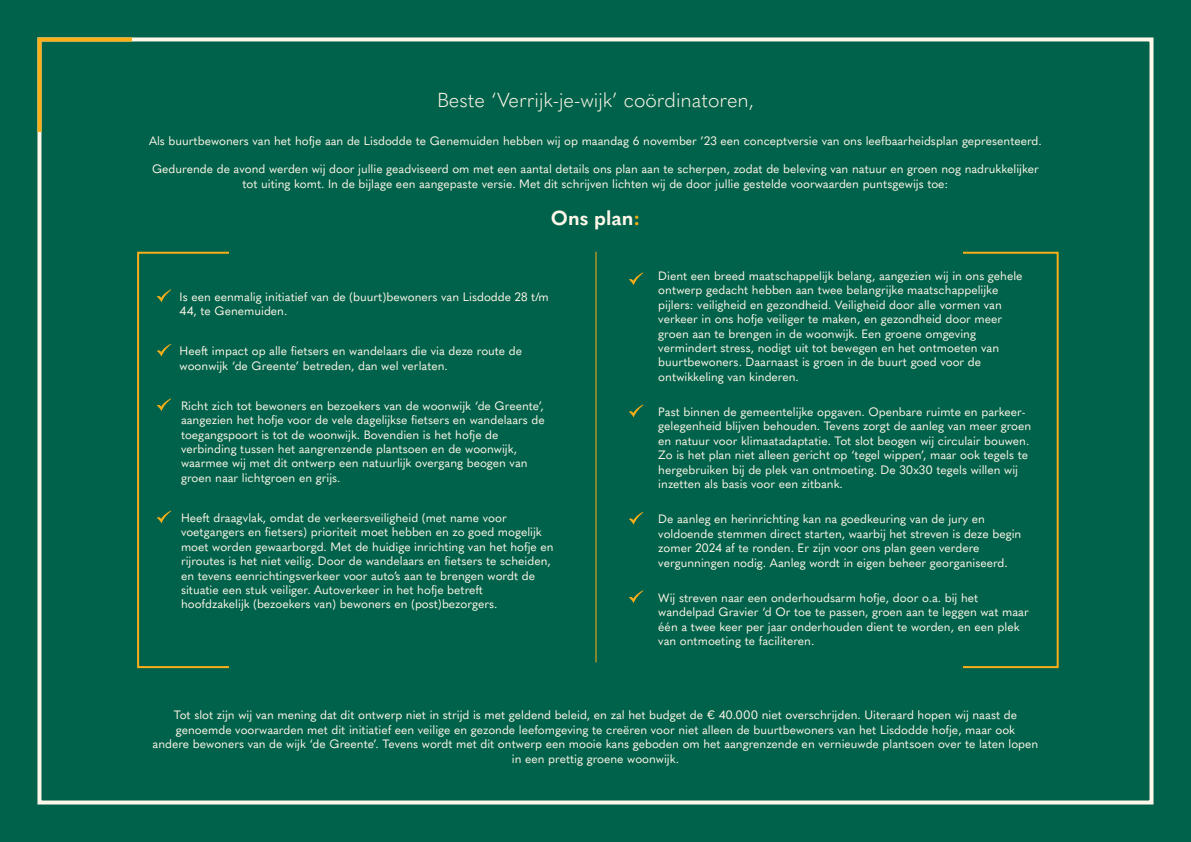
<style>
.page{position:relative;width:1191px;height:842px;background:#00624a}
.page>*{position:absolute;margin:0;border:0;box-sizing:border-box;transform-origin:0 0}
.t1{font:300 20px "Quasimoda";color:#fff7ea}
.t2{font:700 20px "Quasimoda";color:#fff7ea}
.t3{font:12px/14.4px "Quasimoda";color:#fff7ea}
.s1{color:#faaf18}
</style>
<div class="page">
<div style="left:37px;top:37px;width:1116px;height:767px;border:4px solid #fff7ea"></div>
<svg style="left:37px;top:37px;width:95px;height:95px"></svg>
<svg style="left:629px;top:272px;width:14px;height:13px"></svg>
<svg style="left:629px;top:404px;width:14px;height:13px"></svg>
<svg style="left:157px;top:289px;width:14px;height:13px"></svg>
<svg style="left:157px;top:344px;width:14px;height:12px"></svg>
<svg style="left:157px;top:398px;width:14px;height:13px"></svg>
<svg style="left:157px;top:510px;width:14px;height:13px"></svg>
<svg style="left:629px;top:512px;width:14px;height:12px"></svg>
<svg style="left:629px;top:590px;width:14px;height:13px"></svg>
<hr style="left:595px;top:252px;width:1px;height:410px;background:#faaf18">
<p class="t1" style="left:437px;top:85px;width:318px">Beste ‘Verrijk-je-wijk’ coördinatoren,</p>
<p class="t3" style="left:149px;top:132px;width:894px">Als buurtbewoners van het hofje aan de Lisdodde te Genemuiden hebben wij op maandag 6 november ’23 een conceptversie van ons leefbaarheidsplan gepresenteerd.</p>
<p class="t3" style="left:152px;top:161px;width:888px;text-align:center">Gedurende de avond werden wij door jullie geadviseerd om met een aantal details ons plan aan te scherpen, zodat de beleving van natuur en groen nog nadrukkelijker tot uiting komt. In de bijlage een aangepaste versie. Met dit schrijven lichten wij de door jullie gestelde voorwaarden puntsgewijs toe:</p>
<p class="t2" style="left:551px;top:202px;width:91px">Ons plan<span class="s1">:</span></p>
<p class="t3" style="left:180px;top:288px;width:371px">Is een eenmalig initiatief van de (buurt)bewoners van Lisdodde 28 t/m<br>44, te Genemuiden.</p>
<p class="t3" style="left:180px;top:343px;width:344px">Heeft impact op alle fietsers en wandelaars die via deze route de woonwijk ‘de Greente’ betreden, dan wel verlaten.</p>
<p class="t3" style="left:181px;top:397px;width:365px;text-align:justify">Richt zich tot bewoners en bezoekers van de woonwijk ‘de Greente’, aangezien het hofje voor de vele dagelijkse fietsers en wandelaars de toegangspoort is tot de woonwijk. Bovendien is het hofje de</p>
<p class="t3" style="left:181px;top:441px;width:337px">verbinding tussen het aangrenzende plantsoen en de woonwijk,</p>
<p class="t3" style="left:181px;top:455px;width:348px">waarmee wij met dit ontwerp een natuurlijk overgang beogen van groen naar lichtgroen en grijs.</p>
<p class="t3" style="left:181px;top:510px;width:327px">Heeft draagvlak, omdat de verkeersveiligheid (met name voor</p>
<p class="t3" style="left:181px;top:524px;width:374px">voetgangers en fietsers) prioriteit moet hebben en zo goed mogelijk moet worden gewaarborgd. Met de huidige inrichting van het hofje en rijroutes is het niet veilig. Door de wandelaars en fietsers te scheiden, en tevens eenrichtingsverkeer voor auto’s aan te brengen wordt de</p>
<p class="t3" style="left:181px;top:582px;width:303px">situatie een stuk veiliger. Autoverkeer in het hofje betreft</p>
<p class="t3" style="left:181px;top:596px;width:318px">hoofdzakelijk (bezoekers van) bewoners en (post)bezorgers.</p>
<p class="t3" style="left:658px;top:268px;width:366px">Dient een breed maatschappelijk belang, aangezien wij in ons gehele ontwerp gedacht hebben aan twee belangrijke maatschappelijke</p>
<p class="t3" style="left:658px;top:297px;width:345px">pijlers: veiligheid en gezondheid. Veiligheid door alle vormen van</p>
<p class="t3" style="left:658px;top:311px;width:345px">verkeer in ons hofje veiliger te maken, en gezondheid door meer groen aan te brengen in de woonwijk. Een groene omgeving</p>
<p class="t3" style="left:658px;top:340px;width:342px">vermindert stress, nodigt uit tot bewegen en het ontmoeten van</p>
<p class="t3" style="left:658px;top:354px;width:324px">buurtbewoners. Daarnaast is groen in de buurt goed voor de</p>
<p class="t3" style="left:658px;top:369px;width:142px">ontwikkeling van kinderen.</p>
<p class="t3" style="left:658px;top:404px;width:374px">Past binnen de gemeentelijke opgaven. Openbare ruimte en parkeer&shy;gelegenheid blijven behouden. Tevens zorgt de aanleg van meer groen en natuur voor klimaatadaptatie. Tot slot beogen wij circulair bouwen.<br>Zo is het plan niet alleen gericht op ‘tegel wippen’, maar ook tegels te</p>
<p class="t3" style="left:658px;top:461px;width:361px">hergebruiken bij de plek van ontmoeting. De 30x30 tegels willen wij inzetten als basis voor een zitbank.</p>
<p class="t3" style="left:658px;top:511px;width:328px">De aanleg en herinrichting kan na goedkeuring van de jury en</p>
<p class="t3" style="left:658px;top:525px;width:364px">voldoende stemmen direct starten, waarbij het streven is deze begin zomer 2024 af te ronden. Er zijn voor ons plan geen verdere</p>
<p class="t3" style="left:658px;top:554px;width:351px">vergunningen nodig. Aanleg wordt in eigen beheer georganiseerd.</p>
<p class="t3" style="left:658px;top:589px;width:321px">Wij streven naar een onderhoudsarm hofje, door o.a. bij het</p>
<p class="t3" style="left:658px;top:604px;width:372px">wandelpad Gravier ‘d Or toe te passen, groen aan te leggen wat maar één a twee keer per jaar onderhouden dient te worden, en een plek van ontmoeting te faciliteren.</p>
<p class="t3" style="left:174px;top:707px;width:844px">Tot slot zijn wij van mening dat dit ontwerp niet in strijd is met geldend beleid, en zal het budget de € 40.000 niet overschrijden. Uiteraard hopen wij naast de</p>
<p class="t3" style="left:176px;top:721px;width:841px">genoemde voorwaarden met dit initiatief een veilige en gezonde leefomgeving te creëren voor niet alleen de buurtbewoners van het Lisdodde hofje, maar ook</p>
<p class="t3" style="left:153px;top:736px;width:887px;text-align:center">andere bewoners van de wijk ‘de Greente’. Tevens wordt met dit ontwerp een mooie kans geboden om het aangrenzende en vernieuwde plantsoen over te laten lopen in een prettig groene woonwijk.</p>
</div>
